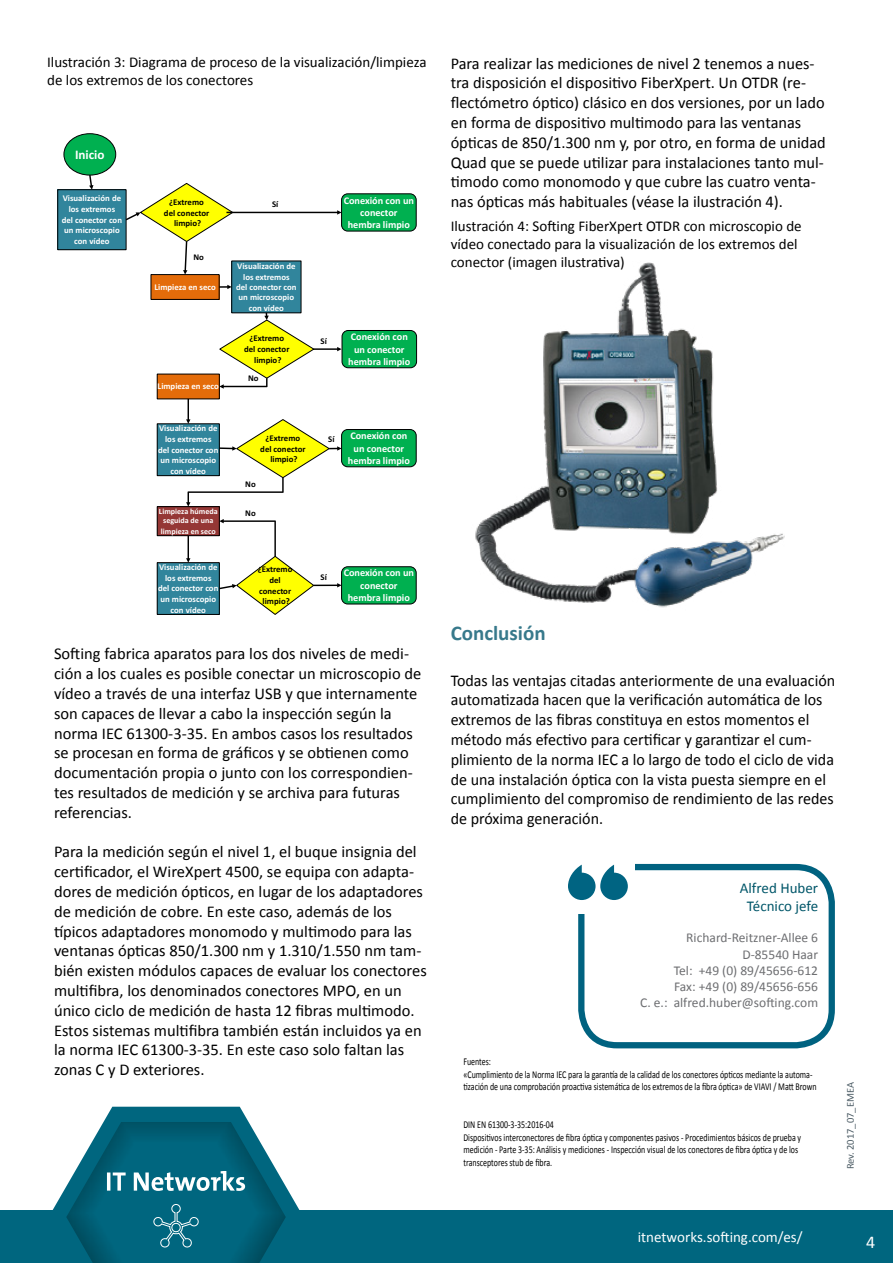
<style>
.page{position:relative;width:893px;height:1263px;background:#fff}
.page>*{position:absolute;margin:0;border:0;box-sizing:border-box;transform-origin:0 0}
.t1{font:700 21px "Calibri";color:#37798b}
.t2{font:18px "Calibri";color:#fff}
.t3{font:16.5px/19.8px "Calibri";color:#000}
.t4{font:15px/18px "Calibri";color:#000}
.t5{font:15px "Calibri";color:#fff}
.t6{font:15px/18px "Calibri";color:#005669;text-align:center}
.t7{font:13.5px/16.2px "Calibri";color:#6d6e71;text-align:right}
.t8{font:700 13.2px "Calibri";letter-spacing:-.005em;color:#fff}
.t9{font:10.5px/12.6px "Calibri";color:#000;scale:.76 1}
.t10{font:10.5px "Calibri";color:#4c5c65}
.t11{font:700 10.2px/12.5px "Calibri";color:#fff;text-align:center}
.t12{font:700 8.7px/10.6px "Calibri";color:#fff;text-align:center}
.t13{font:700 8.7px/10.6px "Calibri";color:#000;text-align:center}
.t14{font:700 8.1px/9.9px "Calibri";color:#fff}
</style>
<div class="page">
<img style="left:475px;top:262px;width:310px;height:346px">
<div style="left:578px;top:864px;width:257px;height:184px;border:6px solid #006280;border-radius:36px"></div>
<div style="left:560px;top:854px;width:74px;height:60px;background:#fff"></div>
<svg style="left:568px;top:865px;width:60px;height:35px"></svg>
<div style="left:0;top:1210px;width:893px;height:53px;background:#00667f"></div>
<svg style="left:52px;top:1107px;width:248px;height:156px"></svg>
<div style="left:64px;top:134px;width:52px;height:41px;background:#00b050;border-radius:50%"></div>
<div style="left:64px;top:133px;width:52px;height:42px;border:1px solid #000;border-radius:50%"></div>
<div style="left:58px;top:190px;width:68px;height:60px;background:#31859c"></div>
<div style="left:57px;top:189px;width:69px;height:61px;border:1px solid #000"></div>
<div style="left:232px;top:261px;width:69px;height:52px;background:#31859c"></div>
<div style="left:231px;top:261px;width:70px;height:52px;border:1px solid #000"></div>
<div style="left:157px;top:424px;width:62px;height:52px;background:#31859c"></div>
<div style="left:157px;top:423px;width:63px;height:53px;border:1px solid #000"></div>
<div style="left:157px;top:563px;width:62px;height:51px;background:#31859c"></div>
<div style="left:157px;top:562px;width:63px;height:53px;border:1px solid #000"></div>
<div style="left:151px;top:275px;width:68px;height:24px;background:#e46c0a"></div>
<div style="left:151px;top:274px;width:69px;height:26px;border:1px solid #000"></div>
<div style="left:157px;top:374px;width:62px;height:25px;background:#e46c0a"></div>
<div style="left:157px;top:507px;width:62px;height:29px;background:#953735"></div>
<div style="left:157px;top:506px;width:63px;height:30px;border:1px solid #000"></div>
<div style="left:342px;top:194px;width:74px;height:37px;background:#00b050;border-radius:6px"></div>
<div style="left:341px;top:193px;width:76px;height:38px;border:1px solid #000;border-radius:6px"></div>
<div style="left:342px;top:429px;width:74px;height:38px;background:#00b050;border-radius:6px"></div>
<div style="left:341px;top:429px;width:76px;height:38px;border:1px solid #000;border-radius:6px"></div>
<svg style="left:89px;top:175px;width:4px;height:15px"></svg>
<svg style="left:126px;top:183px;width:216px;height:92px"></svg>
<svg style="left:219px;top:285px;width:13px;height:4px"></svg>
<div style="left:342px;top:567px;width:74px;height:37px;background:#00b050;border-radius:6px"></div>
<div style="left:341px;top:566px;width:76px;height:38px;border:1px solid #000;border-radius:6px"></div>
<svg style="left:186px;top:536px;width:4px;height:27px"></svg>
<svg style="left:186px;top:399px;width:156px;height:108px"></svg>
<svg style="left:219px;top:519px;width:123px;height:96px"></svg>
<div style="left:342px;top:330px;width:75px;height:38px;background:#00b050;border-radius:6px"></div>
<div style="left:342px;top:330px;width:75px;height:38px;border:1px solid #000;border-radius:6px"></div>
<svg style="left:219px;top:313px;width:123px;height:76px"></svg>
<p class="t4" style="left:47px;top:52px;width:381px">Ilustración 3: Diagrama de proceso de la visualización/limpieza de los extremos de los conectores</p>
<p class="t8" style="left:75px;top:145px;width:31px">Inicio</p>
<p class="t12" style="left:62px;top:193px;width:62px">Visualización de los extremos<br>del conector con un microscopio con vídeo</p>
<p class="t13" style="left:164px;top:196px;width:47px">¿Extremo del conector limpio?</p>
<p class="t11" style="left:344px;top:194px;width:72px">Conexión con un conector hembra limpio</p>
<p class="t13" style="left:272px;top:199px;width:8px">Sí</p>
<p class="t13" style="left:194px;top:252px;width:12px">No</p>
<p class="t12" style="left:154px;top:281px;width:63px">Limpieza en seco</p>
<p class="t12" style="left:158px;top:381px;width:63px">Limpieza en seco</p>
<p class="t12" style="left:158px;top:423px;width:62px">Visualización de los extremos<br>del conector con un microscopio con vídeo</p>
<p class="t14" style="left:159px;top:506px;width:60px">Limpieza húmeda seguida de una limpieza en seco</p>
<p class="t12" style="left:158px;top:562px;width:62px">Visualización de los extremos<br>del conector con un microscopio con vídeo</p>
<p class="t12" style="left:236px;top:260px;width:62px">Visualización de los extremos<br>del conector con un microscopio con vídeo</p>
<p class="t13" style="left:244px;top:333px;width:47px">¿Extremo del conector limpio?</p>
<p class="t13" style="left:248px;top:373px;width:12px">No</p>
<p class="t13" style="left:321px;top:335px;width:8px">Sí</p>
<p class="t11" style="left:348px;top:330px;width:64px">Conexión con un conector hembra limpio</p>
<p class="t13" style="left:260px;top:432px;width:47px">¿Extremo del conector limpio?</p>
<p class="t13" style="left:245px;top:478px;width:12px">No</p>
<p class="t13" style="left:245px;top:507px;width:12px">No</p>
<p class="t13" style="left:328px;top:434px;width:8px">Sí</p>
<p class="t11" style="left:348px;top:429px;width:64px">Conexión con un conector hembra limpio</p>
<p class="t13" style="left:258px;top:564px;width:36px">¿Extremo del conector limpio?</p>
<p class="t11" style="left:344px;top:566px;width:72px">Conexión con un conector hembra limpio</p>
<p class="t13" style="left:321px;top:571px;width:8px">Sí</p>
<p class="t3" style="left:54px;top:643px;width:369px">Softing fabrica aparatos para los dos niveles de medi&shy;ción a los cuales es posible conectar un microscopio de vídeo a través de una interfaz USB y que internamente son capaces de llevar a cabo la inspección según la norma IEC 61300-3-35. En ambos casos los resultados se procesan en forma de gráficos y se obtienen como documentación propia o junto con los correspondien&shy;tes resultados de medición y se archiva para futuras referencias.</p>
<p class="t3" style="left:54px;top:841px;width:374px">Para la medición según el nivel 1, el buque insignia del certificador, el WireXpert 4500, se equipa con adapta&shy;dores de medición ópticos, en lugar de los adaptadores de medición de cobre. En este caso, además de los típicos adaptadores monomodo y multimodo para las ventanas ópticas 850/1.300 nm y 1.310/1.550 nm tam&shy;bién existen módulos capaces de evaluar los conectores multifibra, los denominados conectores MPO, en un único ciclo de medición de hasta 12 fibras multimodo.<br>Estos sistemas multifibra también están incluidos ya en la norma IEC 61300-3-35. En este caso solo faltan las zonas C y D exteriores.</p>
<p class="t3" style="left:451px;top:52px;width:377px">Para realizar las mediciones de nivel 2 tenemos a nues&shy;tra disposición el dispositivo FiberXpert. Un OTDR (re&shy;flectómetro óptico) clásico en dos versiones, por un lado en forma de dispositivo multimodo para las ventanas ópticas de 850/1.300 nm y, por otro, en forma de unidad Quad que se puede utilizar para instalaciones tanto mul&shy;timodo como monomodo y que cubre las cuatro venta&shy;nas ópticas más habituales (véase la ilustración 4).</p>
<p class="t4" style="left:451px;top:216px;width:353px">Ilustración 4: Softing FiberXpert OTDR con microscopio de vídeo conectado para la visualización de los extremos del conector (imagen ilustrativa)</p>
<p class="t1" style="left:451px;top:620px;width:97px">Conclusión</p>
<p class="t3" style="left:451px;top:669px;width:386px">Todas las ventajas citadas anteriormente de una evaluación automatizada hacen que la verificación automática de los extremos de las fibras constituya en estos momentos el método más efectivo para certificar y garantizar el cum&shy;plimiento de la norma IEC a lo largo de todo el ciclo de vida de una instalación óptica con la vista puesta siempre en el cumplimiento del compromiso de rendimiento de las redes de próxima generación.</p>
<p class="t6" style="left:740px;top:878px;width:80px">Alfred Huber<br>Técnico jefe</p>
<p class="t7" style="left:640px;top:929px;width:179px">Richard-Reitzner-Allee 6<br>D-85540 Haar<br>Tel: +49 (0) 89/45656-612<br>Fax: +49 (0) 89/45656-656<br>C. e.: alfred.huber@softing.com</p>
<p class="t9" style="left:463px;top:1055px;width:466px">Fuentes:<br>«Cumplimiento de la Norma IEC para la garantía de la calidad de los conectores ópticos mediante la automa&shy;tización de una comprobación proactiva sistemática de los extremos de la fibra óptica» de VIAVI / Matt Brown</p>
<p class="t9" style="left:463px;top:1118px;width:446px">DIN EN 61300-3-35:2016-04<br>Dispositivos interconectores de fibra óptica y componentes pasivos - Procedimientos básicos de prueba y medición - Parte 3-35: Análisis y mediciones - Inspección visual de los conectores de fibra óptica y de los transceptores stub de fibra.</p>
<p class="t10" style="left:844px;top:1169px;width:89px;rotate:-90deg">Rev. 2017_07_EMEA</p>
<p class="t5" style="left:638px;top:1227px;width:166px">itnetworks.softing.com/es/</p>
<p class="t2" style="left:866px;top:1231px;width:11px">4</p>
</div>
